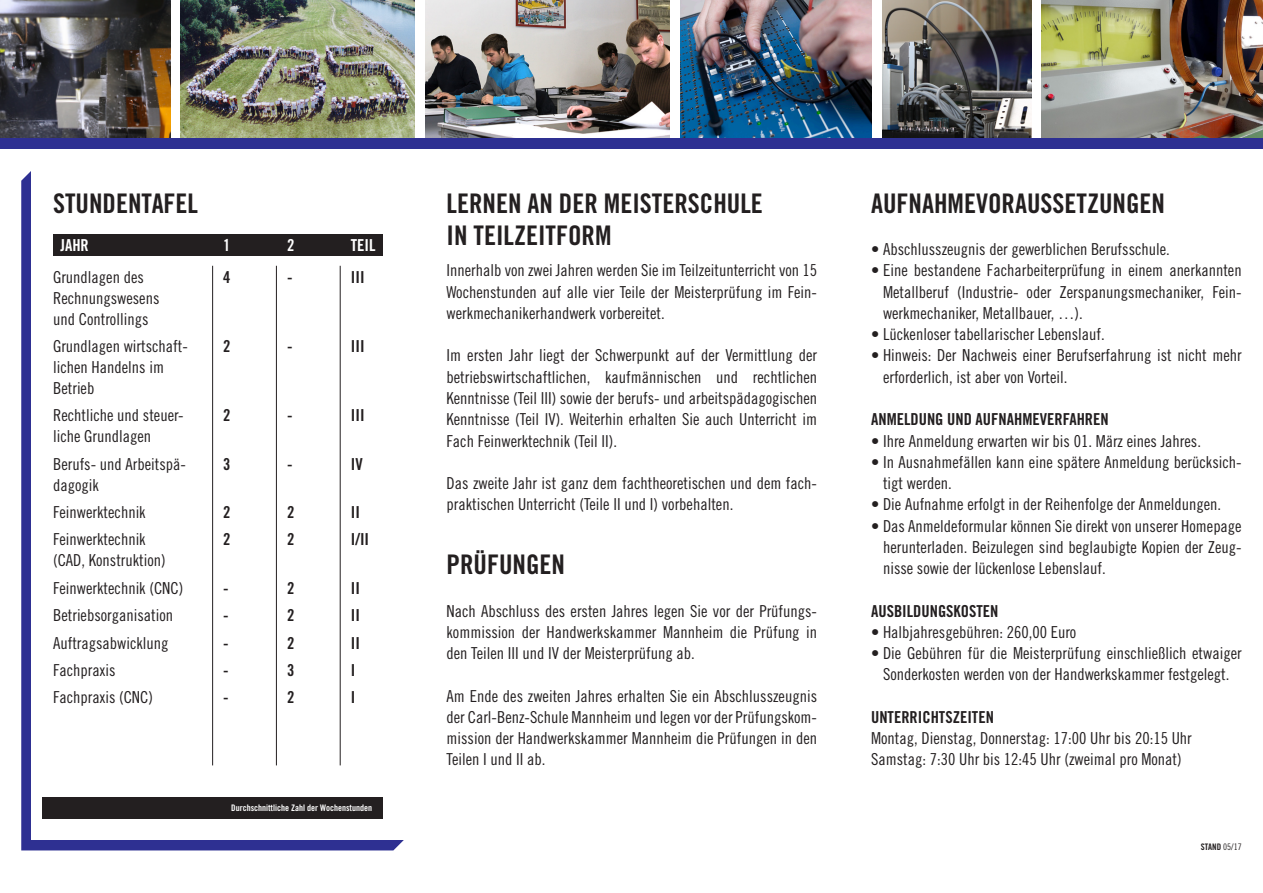
<style>
.page{position:relative;width:1263px;height:893px;background:#fff}
.page>*{position:absolute;margin:0;border:0;box-sizing:border-box;transform-origin:0 0}
._01_Headline{font:27px/32px "Trade Gothic Bold Cond Twenty";color:#231f20}
._03_Fließtext{font:16.5px/21.3px "Trade Gothic Cond Eighteen";color:#231f20}
._02_Zwischenheadline{font:16.5px "Trade Gothic Bold Cond Twenty";color:#231f20}
._03_Fließtext-2{font:16.5px "Trade Gothic Bold Cond Twenty";color:#231f20}
._02_Zwischenheadline-2{font:16.5px "Trade Gothic Bold Cond Twenty";color:#fff}
.copy{font:9px "Trade Gothic Bold Cond Twenty";color:#fff}
.copy-2{font:9px "Trade Gothic Bold Cond Twenty";color:#231f20}
.s1{font-family:"Trade Gothic Cond Eighteen"}
</style>
<div class="page">
<img style="left:181px;top:0;width:234px;height:138px">
<img style="left:425px;top:0;width:245px;height:138px">
<img style="left:882px;top:0;width:149px;height:138px">
<img style="left:680px;top:0;width:192px;height:138px">
<img style="left:0;top:0;width:170px;height:138px">
<img style="left:1042px;top:0;width:221px;height:138px">
<div style="left:0;top:138px;width:1263px;height:11px;background:#2e3092"></div>
<svg style="left:21px;top:171px;width:383px;height:679px;background:#3f419b"></svg>
<div style="left:32px;top:170px;width:372px;height:670px;background:#fff"></div>
<div style="left:53px;top:234px;width:330px;height:21px;background:#231f20"></div>
<hr style="left:212px;top:266px;width:1px;height:499px;background:#231f20">
<hr style="left:276px;top:266px;width:1px;height:499px;background:#231f20">
<hr style="left:340px;top:266px;width:1px;height:499px;background:#231f20">
<div style="left:43px;top:797px;width:340px;height:22px;background:#231f20"></div>
<p class="_01_Headline" style="left:53px;top:187px;width:146px">STUNDENTAFEL</p>
<p class="_02_Zwischenheadline-2" style="left:60px;top:235px;width:30px">JAHR</p>
<p class="_03_Fließtext" style="left:53px;top:266px;width:108px">Grundlagen des<br>Rechnungswesens und Controllings</p>
<p class="_03_Fließtext" style="left:53px;top:335px;width:136px">Grundlagen wirtschaft&shy;lichen Handelns im<br>Betrieb</p>
<p class="_03_Fließtext" style="left:53px;top:405px;width:132px">Rechtliche und steuer&shy;liche Grundlagen</p>
<p class="_03_Fließtext" style="left:53px;top:453px;width:134px">Berufs- und Arbeitspä&shy;dagogik</p>
<p class="_03_Fließtext" style="left:53px;top:501px;width:94px">Feinwerktechnik</p>
<p class="_03_Fließtext" style="left:53px;top:529px;width:114px">Feinwerktechnik (CAD, Konstruktion)</p>
<p class="_03_Fließtext" style="left:53px;top:577px;width:132px">Feinwerktechnik (CNC)</p>
<p class="_03_Fließtext" style="left:53px;top:604px;width:122px">Betriebsorganisation</p>
<p class="_03_Fließtext" style="left:53px;top:632px;width:117px">Auftragsabwicklung</p>
<p class="_03_Fließtext" style="left:53px;top:659px;width:64px">Fachpraxis</p>
<p class="_03_Fließtext" style="left:53px;top:687px;width:101px">Fachpraxis (CNC)</p>
<p class="_02_Zwischenheadline-2" style="left:223px;top:235px;width:9px">1</p>
<p class="_03_Fließtext-2" style="left:223px;top:267px;width:9px">4</p>
<p class="_03_Fließtext-2" style="left:223px;top:336px;width:9px">2</p>
<p class="_03_Fließtext-2" style="left:223px;top:405px;width:9px">2</p>
<p class="_03_Fließtext-2" style="left:223px;top:454px;width:9px">3</p>
<p class="_03_Fließtext-2" style="left:223px;top:502px;width:9px">2</p>
<p class="_03_Fließtext-2" style="left:223px;top:529px;width:9px">2</p>
<p class="_03_Fließtext-2" style="left:223px;top:578px;width:7px">-</p>
<p class="_03_Fließtext-2" style="left:223px;top:605px;width:7px">-</p>
<p class="_03_Fließtext-2" style="left:223px;top:633px;width:7px">-</p>
<p class="_03_Fließtext-2" style="left:223px;top:660px;width:7px">-</p>
<p class="_03_Fließtext-2" style="left:223px;top:687px;width:7px">-</p>
<p class="_02_Zwischenheadline-2" style="left:287px;top:235px;width:9px">2</p>
<p class="_03_Fließtext-2" style="left:287px;top:267px;width:7px">-</p>
<p class="_03_Fließtext-2" style="left:287px;top:336px;width:7px">-</p>
<p class="_03_Fließtext-2" style="left:287px;top:405px;width:7px">-</p>
<p class="_03_Fließtext-2" style="left:287px;top:454px;width:7px">-</p>
<p class="_03_Fließtext-2" style="left:287px;top:502px;width:9px">2</p>
<p class="_03_Fließtext-2" style="left:287px;top:529px;width:9px">2</p>
<p class="_03_Fließtext-2" style="left:287px;top:578px;width:9px">2</p>
<p class="_03_Fließtext-2" style="left:287px;top:605px;width:9px">2</p>
<p class="_03_Fließtext-2" style="left:287px;top:633px;width:9px">2</p>
<p class="_03_Fließtext-2" style="left:287px;top:660px;width:9px">3</p>
<p class="_03_Fließtext-2" style="left:287px;top:687px;width:9px">2</p>
<p class="_02_Zwischenheadline-2" style="left:351px;top:235px;width:26px">TEIL</p>
<p class="_03_Fließtext-2" style="left:351px;top:267px;width:15px">III</p>
<p class="_03_Fließtext-2" style="left:351px;top:336px;width:15px">III</p>
<p class="_03_Fließtext-2" style="left:351px;top:405px;width:15px">III</p>
<p class="_03_Fließtext-2" style="left:351px;top:454px;width:13px">IV</p>
<p class="_03_Fließtext-2" style="left:351px;top:502px;width:11px">II</p>
<p class="_03_Fließtext-2" style="left:351px;top:529px;width:20px">I/II</p>
<p class="_03_Fließtext-2" style="left:351px;top:578px;width:11px">II</p>
<p class="_03_Fließtext-2" style="left:351px;top:605px;width:11px">II</p>
<p class="_03_Fließtext-2" style="left:351px;top:633px;width:11px">II</p>
<p class="_03_Fließtext-2" style="left:351px;top:660px;width:6px">I</p>
<p class="_03_Fließtext-2" style="left:351px;top:687px;width:6px">I</p>
<p class="copy" style="left:231px;top:803px;width:142px">Durchschnittliche Zahl der Wochenstunden</p>
<p class="_01_Headline" style="left:446px;top:187px;width:318px">LERNEN AN DER MEISTERSCHULE<br>IN TEILZEITFORM</p>
<p class="_03_Fließtext" style="left:446px;top:260px;width:372px;text-align:justify">Innerhalb von zwei Jahren werden Sie im Teilzeitunterricht von 15<br>Wochenstunden auf alle vier Teile der Meisterprüfung im Fein&shy;werkmechanikerhandwerk vorbereitet.</p>
<p class="_03_Fließtext" style="left:446px;top:345px;width:372px;text-align:justify">Im ersten Jahr liegt der Schwerpunkt auf der Vermittlung der betriebswirtschaftlichen, kaufmännischen und rechtlichen Kenntnisse (Teil III) sowie der berufs- und arbeitspädagogischen Kenntnisse (Teil IV). Weiterhin erhalten Sie auch Unterricht im Fach Feinwerktechnik (Teil II).</p>
<p class="_03_Fließtext" style="left:446px;top:472px;width:372px">Das zweite Jahr ist ganz dem fachtheoretischen und dem fach&shy;praktischen Unterricht (Teile II und I) vorbehalten.</p>
<p class="_01_Headline" style="left:446px;top:548px;width:120px">PRÜFUNGEN</p>
<p class="_03_Fließtext" style="left:446px;top:600px;width:372px;text-align:justify">Nach Abschluss des ersten Jahres legen Sie vor der Prüfungs&shy;kommission der Handwerkskammer Mannheim die Prüfung in den Teilen III und IV der Meisterprüfung ab.</p>
<p class="_03_Fließtext" style="left:446px;top:685px;width:372px;text-align:justify">Am Ende des zweiten Jahres erhalten Sie ein Abschlusszeugnis der Carl-Benz-Schule Mannheim und legen vor der Prüfungskom&shy;mission der Handwerkskammer Mannheim die Prüfungen in den Teilen I und II ab.</p>
<p class="_01_Headline" style="left:871px;top:187px;width:295px">AUFNAHMEVORAUSSETZUNGEN</p>
<p class="_03_Fließtext" style="left:871px;top:238px;width:300px">• Abschlusszeugnis der gewerblichen Berufsschule.</p>
<p class="_03_Fließtext" style="left:883px;top:260px;width:360px;text-align:justify;text-indent:-12px">• Eine bestandene Facharbeiterprüfung in einem anerkannten Metallberuf (Industrie- oder Zerspanungsmechaniker, Fein&shy;werkmechaniker, Metallbauer, …).</p>
<p class="_03_Fließtext" style="left:871px;top:323px;width:235px">• Lückenloser tabellarischer Lebenslauf.</p>
<p class="_03_Fließtext" style="left:883px;top:345px;width:360px;text-indent:-12px">• Hinweis: Der Nachweis einer Berufserfahrung ist nicht mehr erforderlich, ist aber von Vorteil.</p>
<p class="_02_Zwischenheadline" style="left:871px;top:409px;width:239px">ANMELDUNG UND AUFNAHMEVERFAHREN</p>
<p class="_03_Fließtext" style="left:871px;top:430px;width:331px">• Ihre Anmeldung erwarten wir bis 01. März eines Jahres.</p>
<p class="_03_Fließtext" style="left:883px;top:451px;width:360px;text-indent:-12px">• In Ausnahmefällen kann eine spätere Anmeldung berücksich&shy;tigt werden.</p>
<p class="_03_Fließtext" style="left:871px;top:494px;width:352px">• Die Aufnahme erfolgt in der Reihenfolge der Anmeldungen.</p>
<p class="_03_Fließtext" style="left:883px;top:515px;width:360px;text-align:justify;text-indent:-12px">• Das Anmeldeformular können Sie direkt von unserer Homepage herunterladen. Beizulegen sind beglaubigte Kopien der Zeug&shy;nisse sowie der lückenlose Lebenslauf.</p>
<p class="_02_Zwischenheadline" style="left:871px;top:601px;width:129px">AUSBILDUNGSKOSTEN</p>
<p class="_03_Fließtext" style="left:871px;top:621px;width:207px">• Halbjahresgebühren: 260,00 Euro</p>
<p class="_03_Fließtext" style="left:871px;top:642px;width:372px;text-align:center">• Die Gebühren für die Meisterprüfung einschließlich etwaiger<br>Sonderkosten werden von der Handwerkskammer festgelegt.</p>
<p class="_02_Zwischenheadline" style="left:871px;top:707px;width:124px">UNTERRICHTSZEITEN</p>
<p class="_03_Fließtext" style="left:871px;top:727px;width:322px">Montag, Dienstag, Donnerstag: 17:00 Uhr bis 20:15 Uhr</p>
<p class="_03_Fließtext" style="left:871px;top:749px;width:312px">Samstag: 7:30 Uhr bis 12:45 Uhr (zweimal pro Monat)</p>
<p class="copy-2" style="left:1201px;top:842px;width:42px">STAND <span class="s1">05/17</span></p>
</div>
